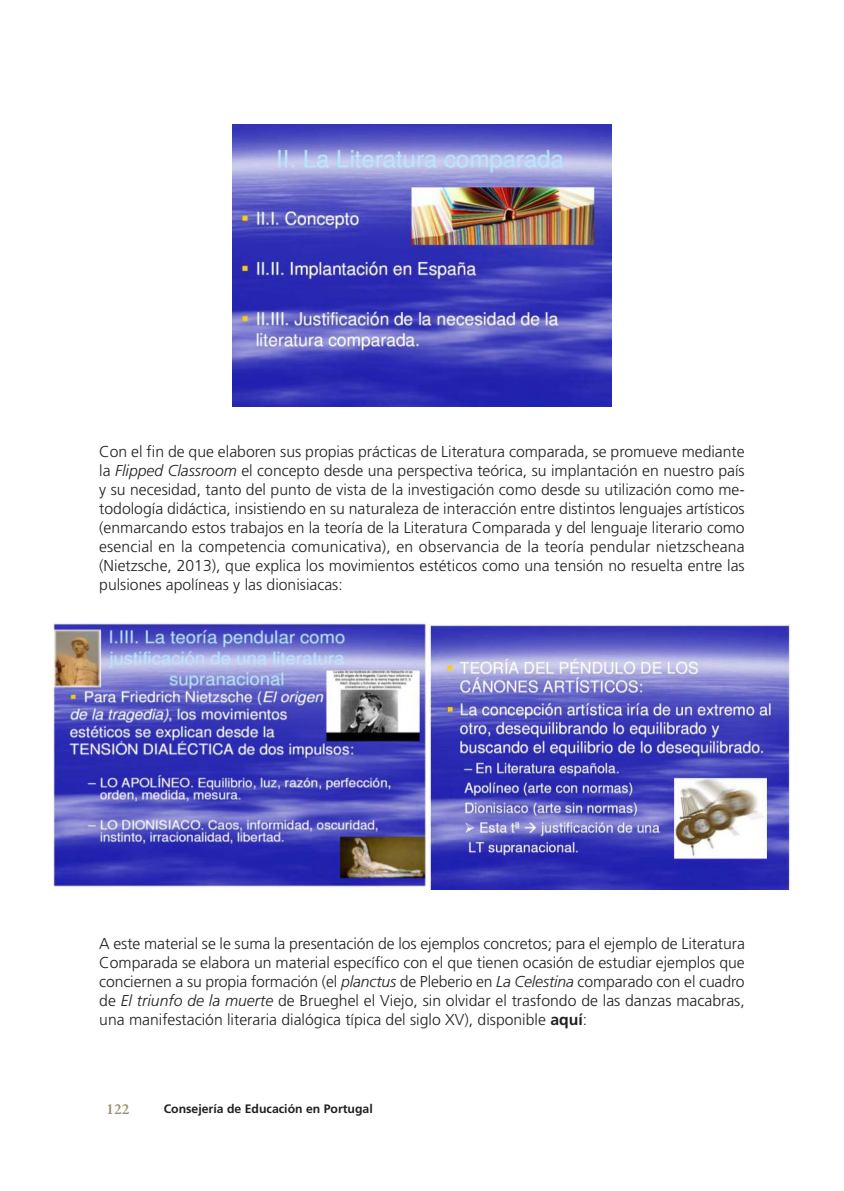
<style>
.page{position:relative;width:844px;height:1191px;background:#fff}
.page>*{position:absolute;margin:0;border:0;box-sizing:border-box;transform-origin:0 0}
.t1{font:300 15.75px/18.9px "Frutiger";color:#231f20;text-align:justify}
.t2{font:600 15.75px "Garamond Premr Pro";color:#999178}
.t3{font:700 12.25px "Frutiger";color:#231f20}
.s1{font-style:italic}
.s2{font-weight:700}
</style>
<div class="page">
<img style="left:232px;top:124px;width:379px;height:283px">
<img style="left:53px;top:621px;width:374px;height:268px">
<img style="left:429px;top:624px;width:361px;height:265px">
<p class="t1" style="left:99px;top:443px;width:646px">Con el fin de que elaboren sus propias prácticas de Literatura comparada, se promueve mediante la <span class="s1">Flipped Classroom</span> el concepto desde una perspectiva teórica, su implantación en nuestro país y su necesidad, tanto del punto de vista de la investigación como desde su utilización como me&shy;todología didáctica, insistiendo en su naturaleza de interacción entre distintos lenguajes artísticos (enmarcando estos trabajos en la teoría de la Literatura Comparada y del lenguaje literario como esencial en la competencia comunicativa), en observancia de la teoría pendular nietzscheana (Nietzsche, 2013), que explica los movimientos estéticos como una tensión no resuelta entre las pulsiones apolíneas y las dionisiacas:</p>
<p class="t1" style="left:99px;top:935px;width:647px">A este material se le suma la presentación de los ejemplos concretos; para el ejemplo de Literatura Comparada se elabora un material específico con el que tienen ocasión de estudiar ejemplos que conciernen a su propia formación (el <span class="s1">planctus</span> de Pleberio en <span class="s1">La Celestina</span> comparado con el cuadro de <span class="s1">El triunfo de la muerte</span> de Brueghel el Viejo, sin olvidar el trasfondo de las danzas macabras, una manifestación literaria dialógica típica del siglo XV), disponible <span class="s2">aquí</span>:</p>
<p class="t2" style="left:106px;top:1102px;width:25px">122</p>
<p class="t3" style="left:164px;top:1104px;width:210px">Consejería de Educación en Portugal</p>
</div>
